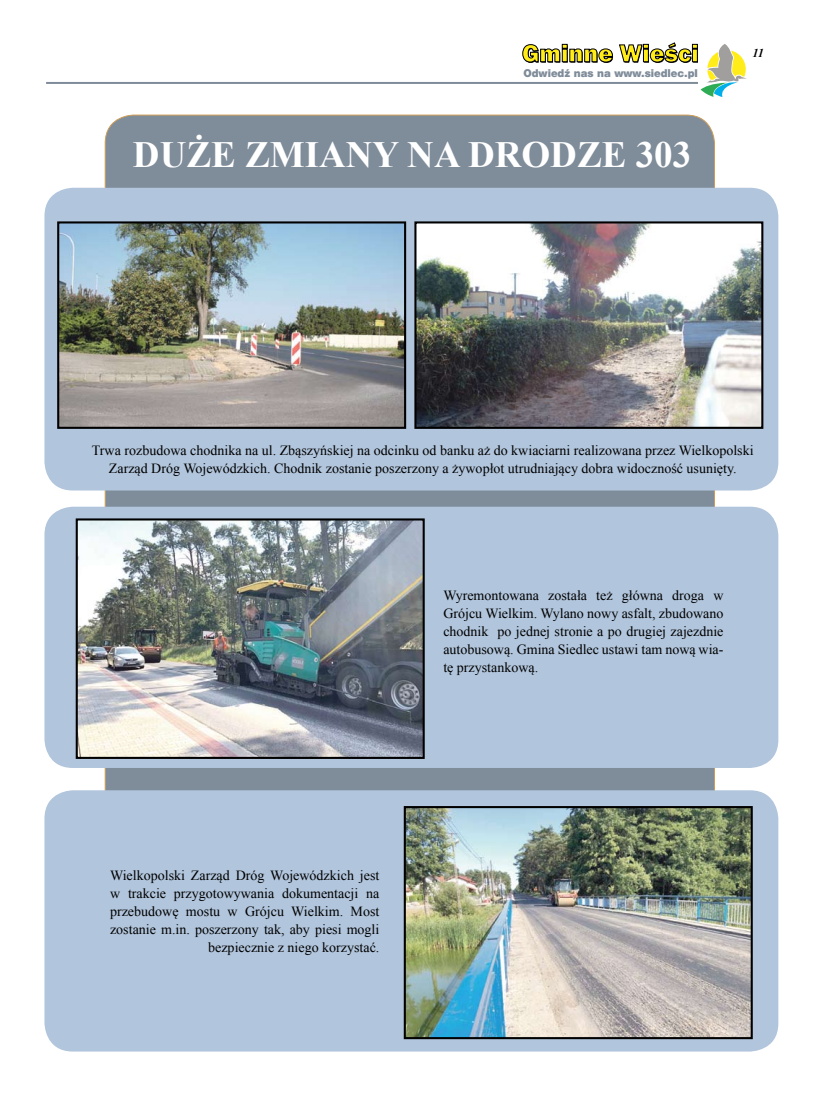
<style>
.page{position:relative;width:820px;height:1106px;background:#fff}
.page>*{position:absolute;margin:0;border:0;box-sizing:border-box;transform-origin:0 0}
.t1{font:700 37px "Times New Roman";color:#fff}
.t2{font:14px/18px "Times New Roman";color:#000;text-align:center}
.t3{font:italic 700 12px "Times New Roman";color:#000}
.t4{font:10px "Swis 721 Blk 2 EU";color:#7f8c9a}
</style>
<div class="page">
<div style="left:105px;top:115px;width:609px;height:745px;background:#7f8c9a;border-radius:28px"></div>
<div style="left:44px;top:188px;width:734px;height:302px;background:#b1c5dc;border-radius:28px"></div>
<div style="left:44px;top:506px;width:734px;height:262px;background:#b1c5dc;border-radius:28px"></div>
<div style="left:44px;top:790px;width:734px;height:261px;background:#b1c5dc;border-radius:28px"></div>
<svg style="left:522px;top:43px;width:224px;height:54px"></svg>
<hr style="left:46px;top:82px;width:651px;height:2px;background:#7f8c9a">
<img style="left:60px;top:224px;width:343px;height:202px">
<div style="left:57px;top:221px;width:349px;height:208px;border:2px solid #000"></div>
<img style="left:417px;top:224px;width:343px;height:202px">
<div style="left:414px;top:221px;width:349px;height:208px;border:2px solid #000"></div>
<img style="left:79px;top:521px;width:342px;height:235px">
<div style="left:76px;top:518px;width:348px;height:241px;border:2px solid #000"></div>
<img style="left:406px;top:809px;width:343px;height:227px">
<div style="left:403px;top:806px;width:349px;height:233px;border:2px solid #000"></div>
<p class="t4" style="left:523px;top:66px;width:176px">Odwiedź nas na www.siedlec.pl</p>
<h1 class="t1" style="left:133px;top:129px;width:559px">DUŻE ZMIANY NA DRODZE 303</h1>
<p class="t3" style="left:752px;top:45px;width:13px">11</p>
<p class="t2" style="left:92px;top:441px;width:663px">Trwa rozbudowa chodnika na ul. Zbąszyńskiej na odcinku od banku aż do kwiaciarni realizowana przez Wielkopolski<br>Zarząd Dróg Wojewódzkich. Chodnik zostanie poszerzony a żywopłot utrudniający dobra widoczność usunięty.</p>
<p class="t2" style="left:443px;top:585px;width:281px;text-align:justify">Wyremontowana została też główna droga w Grójcu Wielkim. Wylano nowy asfalt, zbudowano chodnik po jednej stronie a po drugiej zajezdnie autobusową. Gmina Siedlec ustawi tam nową wia&shy;tę przystankową.</p>
<p class="t2" style="left:110px;top:865px;width:271px;text-align:right">Wielkopolski Zarząd Dróg Wojewódzkich jest w trakcie przygotowywania dokumentacji na przebudowę mostu w Grójcu Wielkim. Most zostanie m.in. poszerzony tak, aby piesi mogli bezpiecznie z niego korzystać.</p>
</div>
